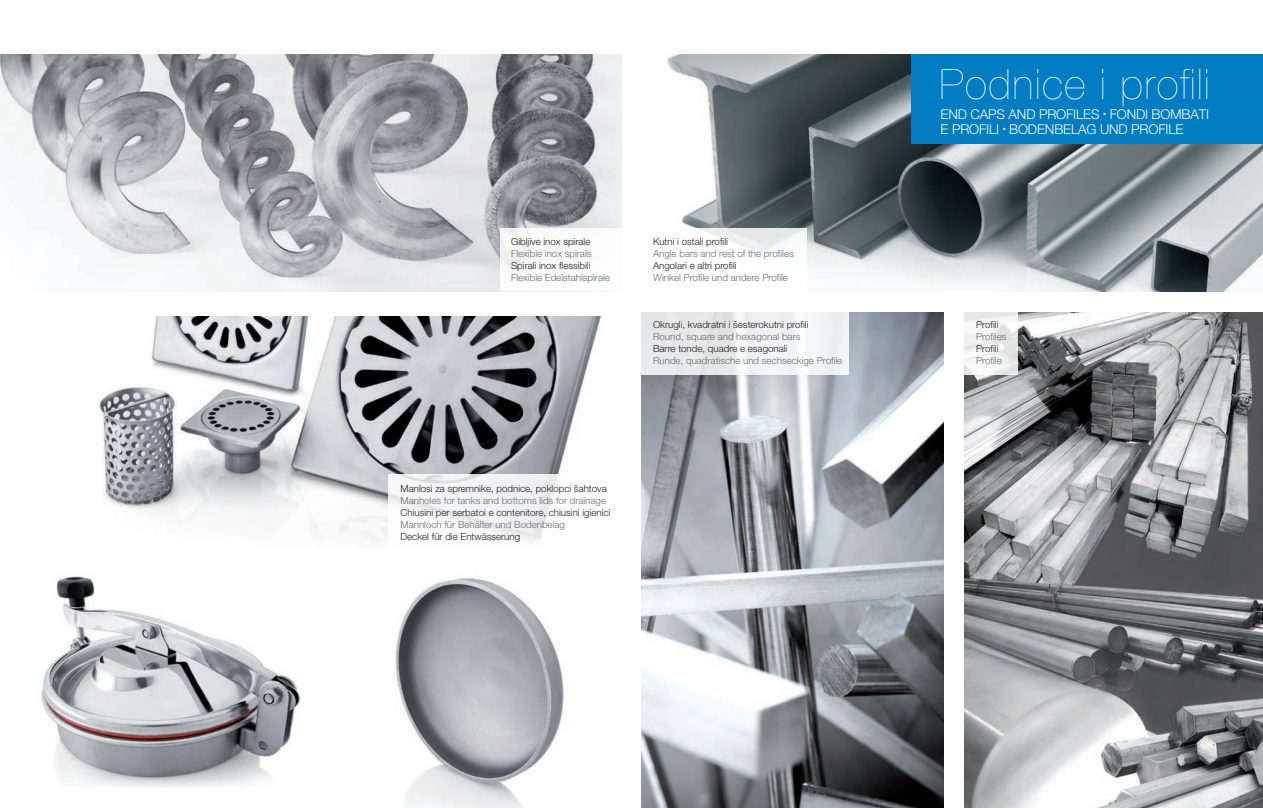
<style>
.page{position:relative;width:1263px;height:808px;background:#fff}
.page>*{position:absolute;margin:0;border:0;box-sizing:border-box;transform-origin:0 0}
.t1{font:200 42px "Helvetica Neue X";letter-spacing:.035em;color:#fff}
.t2{font:300 13.5px "Helvetica Neue X";letter-spacing:-.01em;color:#fff}
.t3{font:300 9.75px/12px "Helvetica Neue X";color:#231f20}
.t4{font:300 9.75px "Helvetica Neue X";color:#6c6d70}
.s1{color:#6c6d70}
</style>
<div class="page">
<img style="left:641px;top:313px;width:302px;height:495px">
<img style="left:41px;top:576px;width:260px;height:212px">
<img style="left:964px;top:313px;width:299px;height:495px">
<img style="left:667px;top:54px;width:596px;height:237px">
<img style="left:0;top:54px;width:621px;height:237px">
<img style="left:98px;top:316px;width:504px;height:225px">
<div style="left:912px;top:54px;width:351px;height:90px;background:#007cc2"></div>
<img style="left:395px;top:578px;width:169px;height:230px">
<div style="left:500px;top:228px;width:121px;height:63px;background:#fff"></div>
<div style="left:641px;top:228px;width:166px;height:63px;background:#fff"></div>
<div style="left:641px;top:312px;width:208px;height:62px;background:linear-gradient(to right,#e4e5e6,#f5f6f7)"></div>
<svg style="left:964px;top:312px;width:53px;height:62px;fill:#f1f1f2"></svg>
<div style="left:388px;top:475px;width:232px;height:74px;background:#fff"></div>
<p class="t3" style="left:511px;top:235px;width:82px">Gibljive inox spirale<br><span class="s1">Flexible inox spirals</span></p>
<p class="t3" style="left:511px;top:259px;width:81px">Spirali inox flessibili</p>
<p class="t4" style="left:511px;top:272px;width:100px">Flexible Edelstahlspirale</p>
<p class="t3" style="left:653px;top:235px;width:76px">Kutni i ostali profili</p>
<p class="t4" style="left:653px;top:248px;width:142px">Angle bars and rest of the profiles</p>
<p class="t3" style="left:653px;top:259px;width:85px">Angolari e altri profili</p>
<p class="t4" style="left:653px;top:272px;width:136px">Winkel Profile und andere Profile</p>
<p class="t3" style="left:653px;top:319px;width:157px">Okrugli, kvadratni i šesterokutni profili</p>
<p class="t4" style="left:653px;top:331px;width:149px">Round, square and hexagonal bars</p>
<p class="t3" style="left:653px;top:343px;width:136px">Barre tonde, quadre e esagonali</p>
<p class="t4" style="left:653px;top:355px;width:191px">Runde, quadratische und sechseckige Profile</p>
<p class="t3" style="left:401px;top:482px;width:208px">Manlosi za spremnike, podnice, poklopci šahtova</p>
<p class="t4" style="left:401px;top:494px;width:207px">Manholes for tanks and bottoms lids for drainage</p>
<p class="t3" style="left:401px;top:506px;width:211px">Chiusini per serbatoi e contenitore, chiusini igienici</p>
<p class="t4" style="left:401px;top:518px;width:166px">Mannloch für Behälter und Bodenbelag</p>
<p class="t3" style="left:401px;top:530px;width:121px">Deckel für die Entwässerung</p>
<p class="t1" style="left:939px;top:60px;width:272px">Podnice i profili</p>
<p class="t2" style="left:940px;top:106px;width:270px">END CAPS AND PROFILES <sup>•</sup> FONDI BOMBATI</p>
<p class="t2" style="left:940px;top:121px;width:244px">E PROFILI <sup>•</sup> BODENBELAG UND PROFILE</p>
<p class="t3" style="left:976px;top:319px;width:24px">Profili</p>
<p class="t4" style="left:976px;top:331px;width:32px">Profiles</p>
<p class="t3" style="left:976px;top:343px;width:24px">Profili</p>
<p class="t4" style="left:976px;top:355px;width:27px">Profile</p>
</div>
